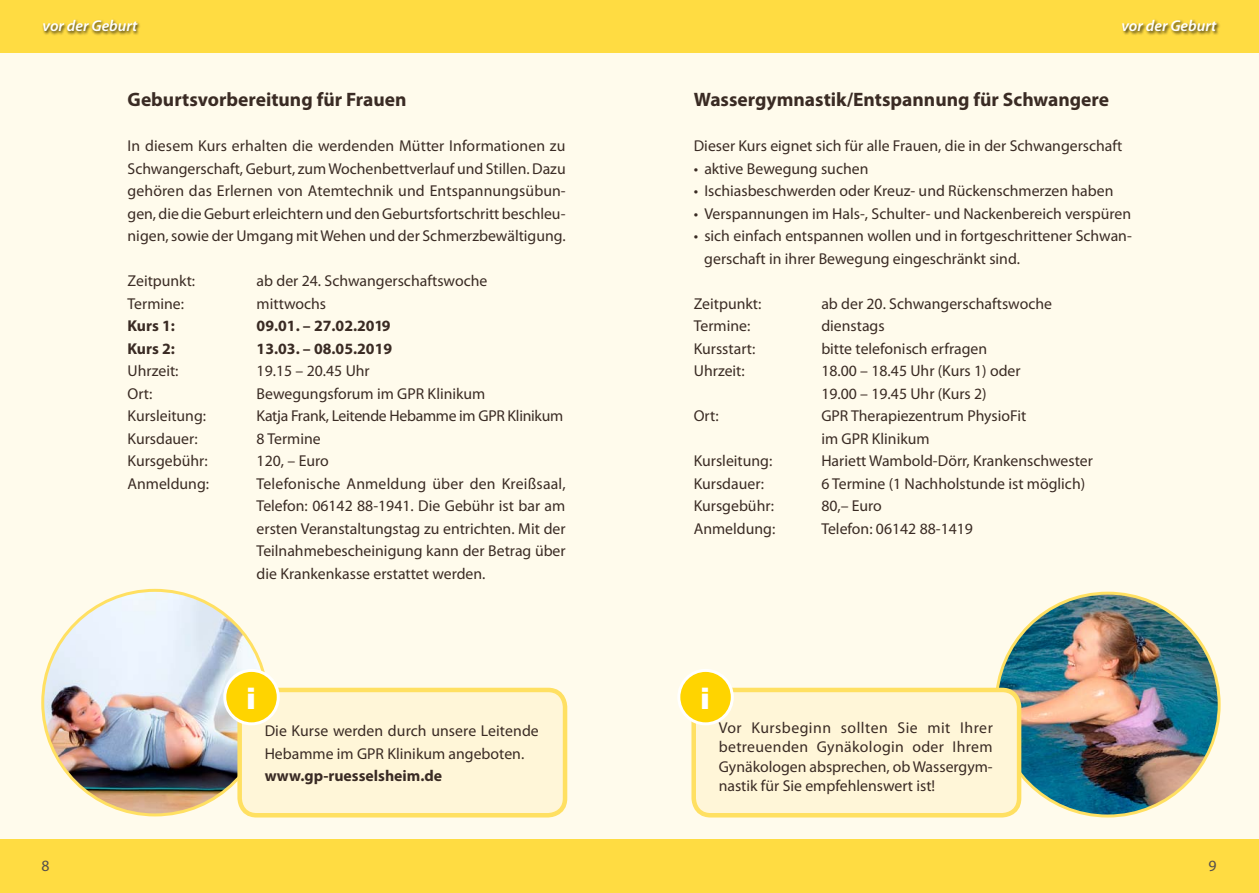
<style>
.page{position:relative;width:1259px;height:893px;background:#fff}
.page>*{position:absolute;margin:0;border:0;box-sizing:border-box;transform-origin:0 0}
.t1{font:900 29.7px "Arial";color:#fff}
.t2{font:700 19.5px "Myriad Pro";color:#3a2b24}
.t3{font:15.75px/22.5px "Myriad Pro";color:#3a2b24}
.t4{font:700 15.75px "Myriad Pro";color:#3a2b24}
.t5{font:15.75px "Myriad Pro";letter-spacing:-.02em;color:#3a2b24}
.t6{font:italic 600 15.75px "Myriad Pro";color:#fff}
.t7{font:15.75px "Myriad Pro";color:#554f4c}
</style>
<div class="page">
<div style="left:0;top:44px;width:1259px;height:849px;background:#fffbec"></div>
<div style="left:0;top:0;width:1259px;height:53px;background:#ffdc42"></div>
<div style="left:0;top:839px;width:1259px;height:54px;background:#ffdc42"></div>
<div style="left:42px;top:19px;width:100px;height:17px;background:#000;opacity:.75"></div>
<div style="left:1120px;top:19px;width:100px;height:17px;background:#000;opacity:.75"></div>
<img style="left:43px;top:590px;width:224px;height:225px;border-radius:112px">
<div style="left:240px;top:690px;width:325px;height:125px;background:#fff6d8;border-radius:17px"></div>
<div style="left:237px;top:688px;width:330px;height:129px;border:4px solid #ffe062;border-radius:17px"></div>
<div style="left:225px;top:670px;width:53px;height:54px;background:#ffd400;border-radius:50%"></div>
<div style="left:223px;top:669px;width:57px;height:56px;border:3px solid #fff;border-radius:50%"></div>
<img style="left:996px;top:593px;width:223px;height:223px;border-radius:111px">
<div style="left:694px;top:690px;width:325px;height:125px;background:#fff6d8;border-radius:17px"></div>
<div style="left:691px;top:688px;width:330px;height:129px;border:4px solid #ffe062;border-radius:17px"></div>
<div style="left:679px;top:670px;width:53px;height:54px;background:#ffd400;border-radius:50%"></div>
<div style="left:677px;top:669px;width:57px;height:56px;border:3px solid #fff;border-radius:50%"></div>
<p class="t6" style="left:43px;top:16px;width:96px">vor der Geburt</p>
<p class="t6" style="left:1121px;top:16px;width:96px">vor der Geburt</p>
<p class="t7" style="left:41px;top:856px;width:10px">8</p>
<p class="t2" style="left:128px;top:87px;width:280px">Geburtsvorbereitung für Frauen</p>
<p class="t3" style="left:128px;top:135px;width:439px;text-align:justify">In diesem Kurs erhalten die werdenden Mütter Informationen zu Schwangerschaft, Geburt, zum Wochenbettverlauf und Stillen. Dazu gehören das Erlernen von Atemtechnik und Entspannungsübun&shy;gen, die die Geburt erleichtern und den Geburtsfortschritt beschleu&shy;nigen, sowie der Umgang mit Wehen und der Schmerzbewältigung.</p>
<p class="t3" style="left:128px;top:270px;width:69px">Zeitpunkt:</p>
<p class="t3" style="left:257px;top:270px;width:232px">ab der 24. Schwangerschaftswoche</p>
<p class="t3" style="left:128px;top:292px;width:58px">Termine:</p>
<p class="t3" style="left:257px;top:292px;width:71px">mittwochs</p>
<p class="t4" style="left:128px;top:316px;width:49px">Kurs 1:</p>
<p class="t4" style="left:257px;top:316px;width:135px">09.01. – 27.02.2019</p>
<p class="t4" style="left:128px;top:338px;width:49px">Kurs 2:</p>
<p class="t4" style="left:257px;top:338px;width:137px">13.03. – 08.05.2019</p>
<p class="t3" style="left:128px;top:360px;width:52px">Uhrzeit:</p>
<p class="t3" style="left:257px;top:360px;width:115px">19.15 – 20.45 Uhr</p>
<p class="t3" style="left:128px;top:382px;width:26px">Ort:</p>
<p class="t3" style="left:257px;top:382px;width:230px">Bewegungsforum im GPR Klinikum</p>
<p class="t3" style="left:128px;top:405px;width:80px">Kursleitung:</p>
<p class="t5" style="left:257px;top:406px;width:308px">Katja Frank, Leitende Hebamme im GPR Klinikum</p>
<p class="t3" style="left:128px;top:427px;width:72px">Kursdauer:</p>
<p class="t3" style="left:257px;top:427px;width:66px">8 Termine</p>
<p class="t3" style="left:128px;top:450px;width:82px">Kursgebühr:</p>
<p class="t3" style="left:257px;top:450px;width:74px">120, – Euro</p>
<p class="t3" style="left:128px;top:472px;width:83px">Anmeldung:</p>
<p class="t3" style="left:257px;top:472px;width:310px;text-align:justify">Telefonische Anmeldung über den Kreißsaal, Telefon: 06142 88-1941. Die Gebühr ist bar am ersten Veranstaltungstag zu entrichten. Mit der Teilnahmebescheinigung kann der Betrag über die Krankenkasse erstattet werden.</p>
<h1 class="t1" style="left:246px;top:677px;width:11px">i</h1>
<p class="t3" style="left:265px;top:720px;width:276px">Die Kurse werden durch unsere Leitende<br>Hebamme im GPR Klinikum angeboten.</p>
<p class="t4" style="left:265px;top:766px;width:179px">www.gp-ruesselsheim.de</p>
<p class="t2" style="left:694px;top:87px;width:417px">Wassergymnastik/Entspannung für Schwangere</p>
<p class="t3" style="left:694px;top:135px;width:430px">Dieser Kurs eignet sich für alle Frauen, die in der Schwangerschaft</p>
<p class="t3" style="left:694px;top:157px;width:176px">• aktive Bewegung suchen</p>
<p class="t3" style="left:694px;top:180px;width:421px">• Ischiasbeschwerden oder Kreuz- und Rückenschmerzen haben</p>
<p class="t3" style="left:694px;top:202px;width:439px">• Verspannungen im Hals-, Schulter- und Nackenbereich verspüren</p>
<p class="t3" style="left:704px;top:225px;width:429px;text-indent:-10px">• sich einfach entspannen wollen und in fortgeschrittener Schwan&shy;gerschaft in ihrer Bewegung eingeschränkt sind.</p>
<p class="t3" style="left:694px;top:292px;width:69px">Zeitpunkt:</p>
<p class="t3" style="left:821px;top:292px;width:232px">ab der 20. Schwangerschaftswoche</p>
<p class="t3" style="left:694px;top:315px;width:58px">Termine:</p>
<p class="t3" style="left:821px;top:315px;width:65px">dienstags</p>
<p class="t3" style="left:694px;top:337px;width:63px">Kursstart:</p>
<p class="t3" style="left:821px;top:337px;width:167px">bitte telefonisch erfragen</p>
<p class="t3" style="left:694px;top:360px;width:52px">Uhrzeit:</p>
<p class="t3" style="left:821px;top:360px;width:201px">18.00 – 18.45 Uhr (Kurs 1) oder<br>19.00 – 19.45 Uhr (Kurs 2)</p>
<p class="t3" style="left:694px;top:405px;width:26px">Ort:</p>
<p class="t3" style="left:821px;top:405px;width:206px">GPR Therapiezentrum PhysioFit im GPR Klinikum</p>
<p class="t3" style="left:694px;top:450px;width:80px">Kursleitung:</p>
<p class="t3" style="left:821px;top:450px;width:273px">Hariett Wambold-Dörr, Krankenschwester</p>
<p class="t3" style="left:694px;top:472px;width:72px">Kursdauer:</p>
<p class="t3" style="left:821px;top:472px;width:265px">6 Termine (1 Nachholstunde ist möglich)</p>
<p class="t3" style="left:694px;top:495px;width:82px">Kursgebühr:</p>
<p class="t3" style="left:821px;top:495px;width:62px">80,– Euro</p>
<p class="t3" style="left:694px;top:517px;width:83px">Anmeldung:</p>
<p class="t3" style="left:821px;top:517px;width:153px">Telefon: 06142 88-1419</p>
<h1 class="t1" style="left:700px;top:677px;width:11px">i</h1>
<p class="t3" style="left:719px;top:717px;width:276px;line-height:19.5px;text-align:justify">Vor Kursbeginn sollten Sie mit Ihrer betreuenden Gynäkologin oder Ihrem Gynäkologen absprechen, ob Wassergym&shy;nastik für Sie empfehlenswert ist!</p>
<p class="t7" style="left:1208px;top:856px;width:10px">9</p>
</div>
